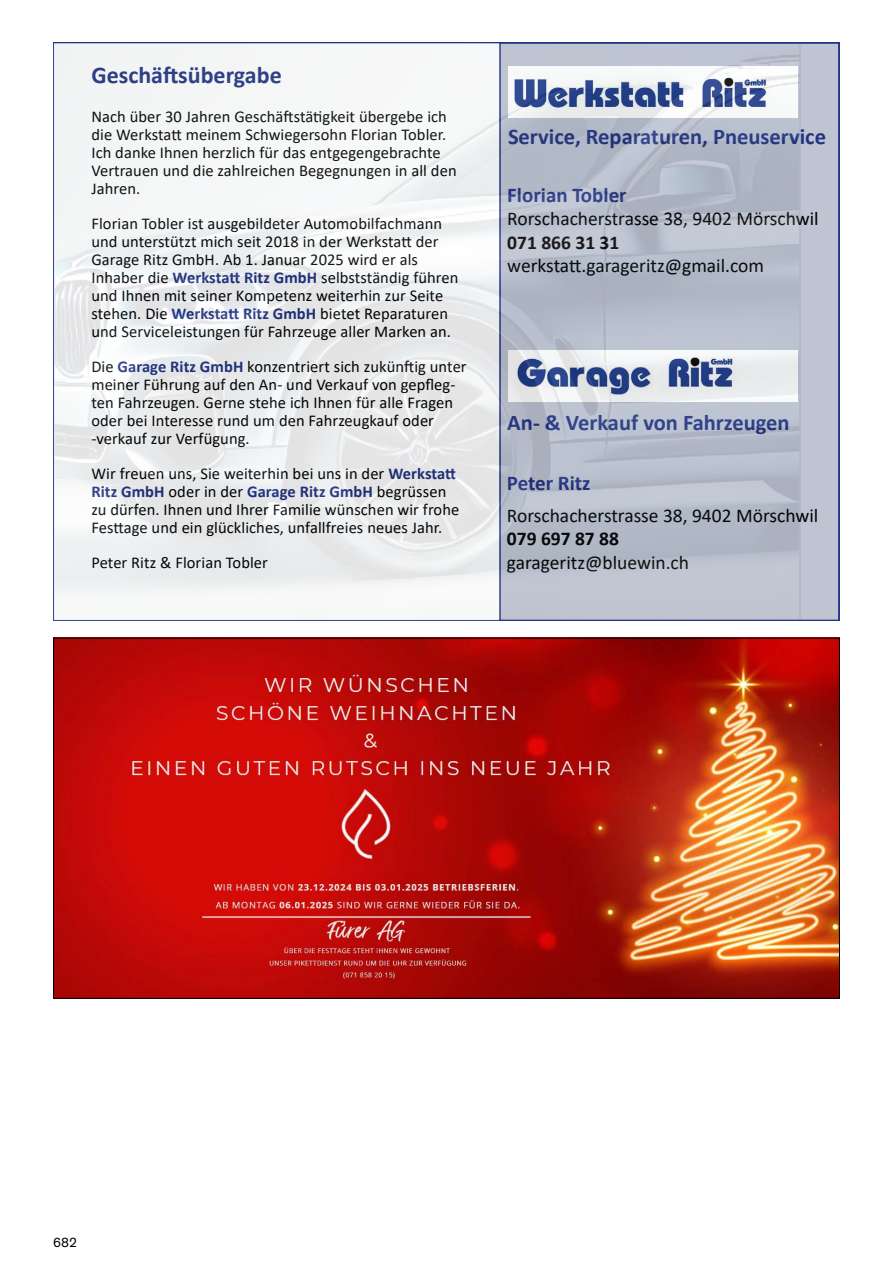
<style>
.page{position:relative;width:893px;height:1263px;background:#fff}
.page>*{position:absolute;margin:0;border:0;box-sizing:border-box;transform-origin:0 0}
.t1{font:700 24px "Calibri";color:#223382}
.t2{font:700 22.5px "Calibri";color:#223382}
.t3{font:700 21px "Calibri";color:#223382}
.t4{font:19.5px "Calibri";color:#000}
.t5{font:700 19.5px "Calibri";color:#000}
.t6{font:16.5px/18px "Calibri";letter-spacing:.005em;color:#000}
.t7{font:13.5px "Theinhardt";color:#000}
.s1{font-weight:700;color:#223382}
</style>
<div class="page">
<div style="left:500px;top:43px;width:339px;height:577px;background:#bec4d2"></div>
<img style="left:56px;top:46px;width:742px;height:572px">
<img style="left:55px;top:640px;width:783px;height:357px">
<h1 class="t1" style="left:91px;top:58px;width:192px">Geschäftsübergabe</h1>
<p class="t6" style="left:91px;top:107px;width:367px">Nach über 30 Jahren Geschäftstätigkeit übergebe ich die Werkstatt meinem Schwiegersohn Florian Tobler.<br>Ich danke Ihnen herzlich für das entgegengebrachte Vertrauen und die zahlreichen Begegnungen in all den Jahren.</p>
<p class="t6" style="left:91px;top:214px;width:369px">Florian Tobler ist ausgebildeter Automobilfachmann und unterstützt mich seit 2018 in der Werkstatt der Garage Ritz GmbH. Ab 1. Januar 2025 wird er als Inhaber die <span class="s1">Werkstatt Ritz GmbH</span> selbstständig führen und Ihnen mit seiner Kompetenz weiterhin zur Seite stehen. Die <span class="s1">Werkstatt Ritz GmbH</span> bietet Reparaturen und Serviceleistungen für Fahrzeuge aller Marken an.</p>
<p class="t6" style="left:91px;top:357px;width:377px">Die <span class="s1">Garage Ritz GmbH</span> konzentriert sich zukünftig unter meiner Führung auf den An- und Verkauf von gepfleg&shy;ten Fahrzeugen. Gerne stehe ich Ihnen für alle Fragen oder bei Interesse rund um den Fahrzeugkauf oder -verkauf zur Verfügung.</p>
<p class="t6" style="left:91px;top:464px;width:369px">Wir freuen uns, Sie weiterhin bei uns in der <span class="s1">Werkstatt Ritz GmbH</span> oder in der <span class="s1">Garage Ritz GmbH</span> begrüssen zu dürfen. Ihnen und Ihrer Familie wünschen wir frohe Festtage und ein glückliches, unfallfreies neues Jahr.</p>
<p class="t6" style="left:91px;top:553px;width:178px">Peter Ritz &amp; Florian Tobler</p>
<h2 class="t2" style="left:508px;top:121px;width:319px">Service, Reparaturen, Pneuservice</h2>
<p class="t3" style="left:507px;top:180px;width:121px">Florian Tobler</p>
<p class="t4" style="left:507px;top:205px;width:313px">Rorschacherstrasse 38, 9402 Mörschwil</p>
<p class="t5" style="left:507px;top:228px;width:114px">071 866 31 31</p>
<p class="t4" style="left:507px;top:252px;width:258px">werkstatt.garageritz@gmail.com</p>
<h2 class="t2" style="left:507px;top:407px;width:284px">An- &amp; Verkauf von Fahrzeugen</h2>
<p class="t3" style="left:507px;top:468px;width:85px">Peter Ritz</p>
<p class="t4" style="left:507px;top:502px;width:313px">Rorschacherstrasse 38, 9402 Mörschwil</p>
<p class="t5" style="left:507px;top:525px;width:114px">079 697 87 88</p>
<p class="t4" style="left:507px;top:549px;width:184px">garageritz@bluewin.ch</p>
<p class="t7" style="left:53px;top:1234px;width:25px">682</p>
</div>
